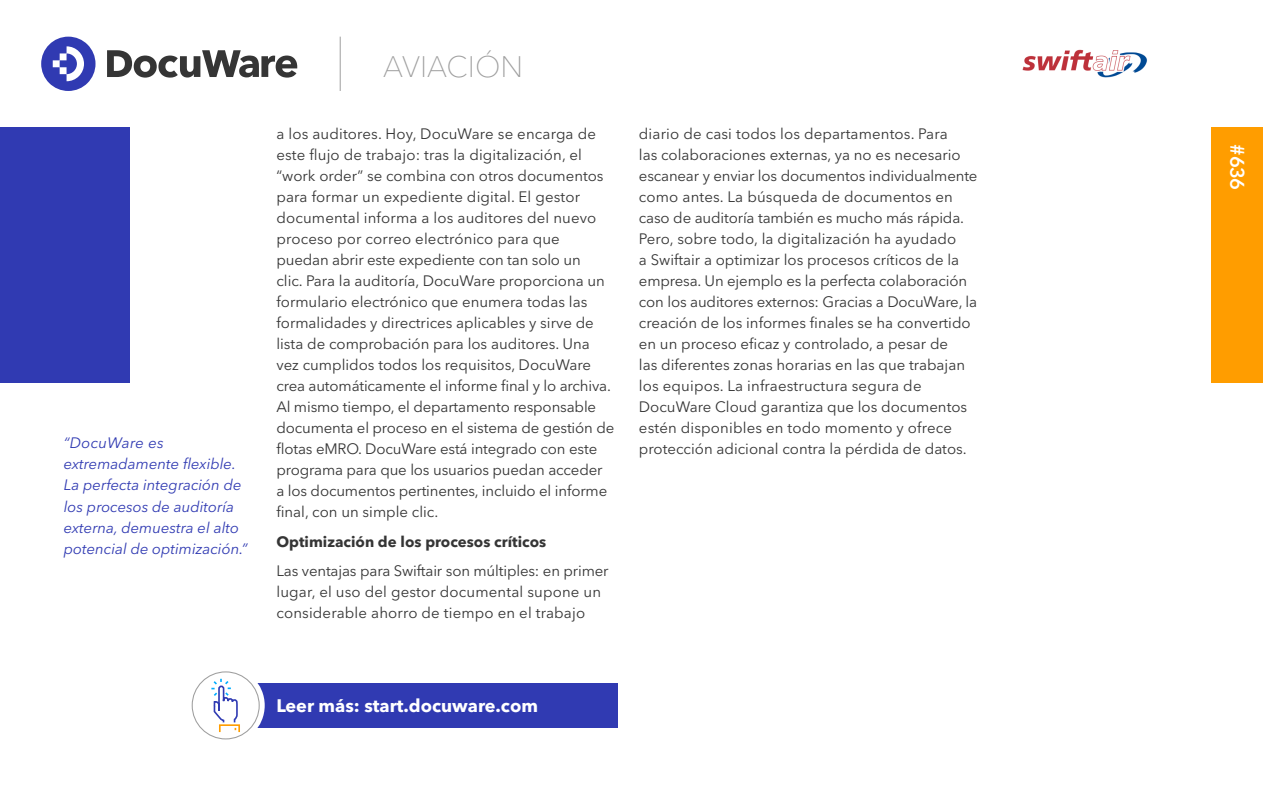
<style>
.page{position:relative;width:1263px;height:787px;background:#fff}
.page>*{position:absolute;margin:0;border:0;box-sizing:border-box;transform-origin:0 0}
.t1{font:100 29.4px "Avenir Next LT Pro";color:#9e9e9e}
.t2{font:600 19.5px "Avenir Next LT Pro";color:#fff}
.t3{font:700 18px "Avenir Next LT Pro";color:#fff}
.t4{font:15px/21px "Avenir Next LT Pro";color:#353535}
.t5{font:italic 15px/21px "Avenir Next LT Pro";color:#303ab2}
.t6{font:700 15px "Avenir Next LT Pro";color:#353535}
</style>
<div class="page">
<svg style="left:41px;top:37px;width:55px;height:54px"></svg>
<svg style="left:107px;top:50px;width:190px;height:28px"></svg>
<hr style="left:340px;top:37px;width:1px;height:54px;background:#9e9e9e">
<div style="left:1212px;top:128px;width:51px;height:255px;background:#ff9d00"></div>
<div style="left:0;top:128px;width:130px;height:255px;background:#303ab2"></div>
<div style="left:255px;top:683px;width:363px;height:44px;background:#303ab2"></div>
<div style="left:187px;top:666px;width:78px;height:78px;background:#fff;border-radius:50%"></div>
<div style="left:192px;top:671px;width:68px;height:68px;border:1px solid #9e9e9e;border-radius:50%"></div>
<svg style="left:211px;top:678px;width:29px;height:55px"></svg>
<img style="left:1022px;top:49px;width:125px;height:29px">
<p class="t5" style="left:64px;top:433px;width:185px">“DocuWare es extremadamente flexible.<br>La perfecta integración de los procesos de auditoría externa, demuestra el alto potencial de optimización.”</p>
<h1 class="t1" style="left:383px;top:49px;width:142px">AVIACIÓN</h1>
<p class="t4" style="left:276px;top:123px;width:321px">a los auditores. Hoy, DocuWare se encarga de</p>
<p class="t4" style="left:276px;top:144px;width:339px">este flujo de trabajo: tras la digitalización, el “work order” se combina con otros documentos para formar un expediente digital. El gestor documental informa a los auditores del nuevo proceso por correo electrónico para que puedan abrir este expediente con tan solo un<br>clic. Para la auditoría, DocuWare proporciona un formulario electrónico que enumera todas las formalidades y directrices aplicables y sirve de lista de comprobación para los auditores. Una vez cumplidos todos los requisitos, DocuWare crea automáticamente el informe final y lo archiva.<br>Al mismo tiempo, el departamento responsable documenta el proceso en el sistema de gestión de flotas eMRO. DocuWare está integrado con este programa para que los usuarios puedan acceder<br>a los documentos pertinentes, incluido el informe final, con un simple clic.</p>
<p class="t6" style="left:276px;top:532px;width:271px">Optimización de los procesos críticos</p>
<p class="t4" style="left:276px;top:560px;width:334px">Las ventajas para Swiftair son múltiples: en primer lugar, el uso del gestor documental supone un considerable ahorro de tiempo en el trabajo</p>
<p class="t4" style="left:639px;top:123px;width:340px">diario de casi todos los departamentos. Para<br>las colaboraciones externas, ya no es necesario escanear y enviar los documentos individualmente como antes. La búsqueda de documentos en caso de auditoría también es mucho más rápida.<br>Pero, sobre todo, la digitalización ha ayudado<br>a Swiftair a optimizar los procesos críticos de la empresa. Un ejemplo es la perfecta colaboración con los auditores externos: Gracias a DocuWare, la creación de los informes finales se ha convertido en un proceso eficaz y controlado, a pesar de<br>las diferentes zonas horarias en las que trabajan los equipos. La infraestructura segura de DocuWare Cloud garantiza que los documentos estén disponibles en todo momento y ofrece protección adicional contra la pérdida de datos.</p>
<p class="t3" style="left:276px;top:694px;width:263px">Leer más: start.docuware.com</p>
<h2 class="t2" style="left:1249px;top:144px;width:47px;rotate:90deg">#636</h2>
</div>
